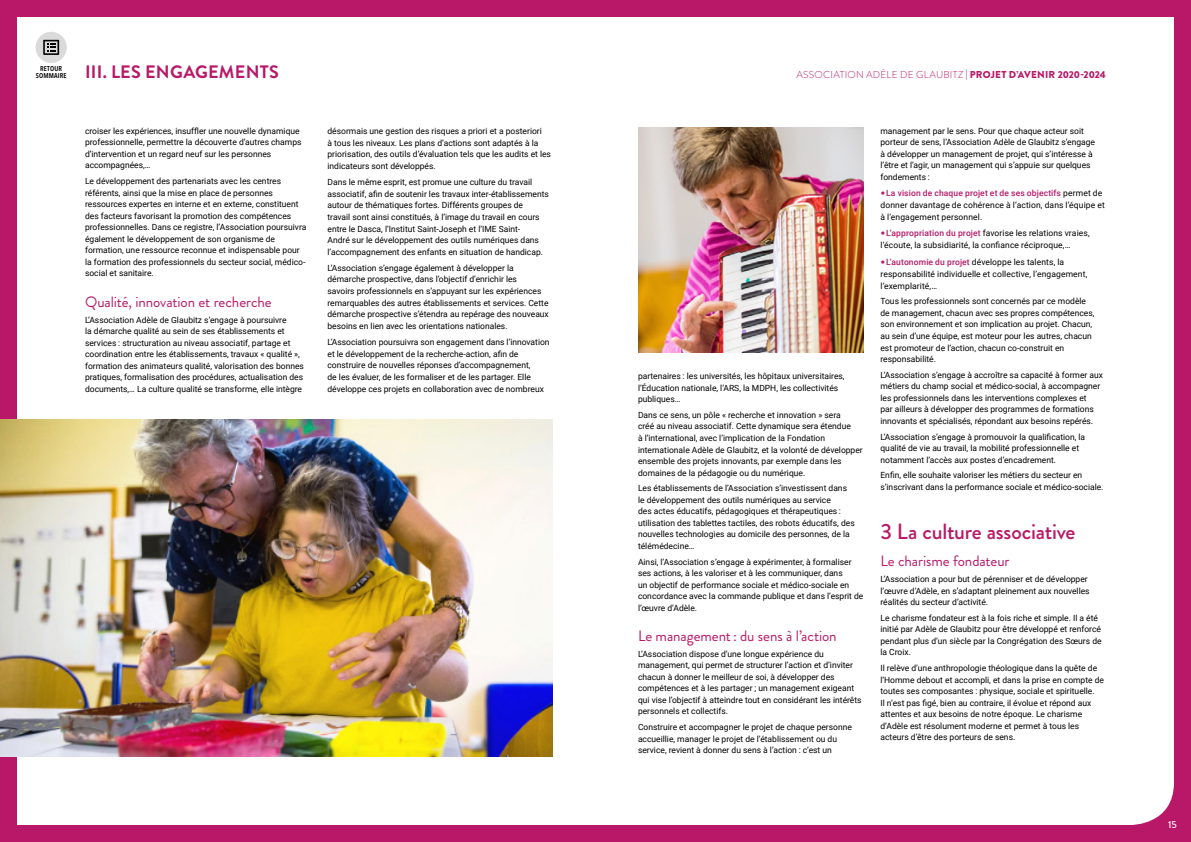
<style>
.page{position:relative;width:1191px;height:842px;background:#b81867}
.page>*{position:absolute;margin:0;border:0;box-sizing:border-box;transform-origin:0 0}
.t1{font:500 22px "Brandon Grotesque";letter-spacing:-.01em;color:#b81867}
.t2{font:700 18px "Brandon Grotesque";letter-spacing:.01em;color:#b81867}
.t3{font:15px "Brandon Grotesque";letter-spacing:-.005em;color:#b81867}
.t4{font:300 10px "Brandon Grotesque";letter-spacing:.025em;color:#b81867}
.t5{font:500 10px "Brandon Grotesque";color:#fff}
.t6{font:8.5px/11.5px "Roboto";color:#000}
.t7{font:600 7px/7px "Avenir Next Condensed";letter-spacing:.02em;color:#000;text-align:center}
.s1{font-weight:500}
.s2{font-weight:900}
.s3{font-family:"Lato";color:#b81867}
.s4{font-weight:500;color:#b81867}
</style>
<div class="page">
<div style="left:17px;top:17px;width:1157px;height:808px;background:#fff"></div>
<img style="left:638px;top:128px;width:225px;height:225px">
<img style="left:0;top:420px;width:553px;height:337px">
<div style="left:36px;top:32px;width:31px;height:31px;background:#dadada;border-radius:50%"></div>
<svg style="left:43px;top:40px;width:16px;height:15px"></svg>
<p class="t7" style="left:36px;top:65px;width:32px">RETOUR<br>SOMMAIRE</p>
<h2 class="t2" style="left:85px;top:59px;width:195px">III. LES ENGAGEMENTS</h2>
<p class="t6" style="left:85px;top:125px;width:218px">croiser les expériences, insuffler une nouvelle dynamique professionnelle, permettre la découverte d’autres champs d’intervention et un regard neuf sur les personnes accompagnées,…</p>
<p class="t6" style="left:85px;top:175px;width:223px">Le développement des partenariats avec les centres référents, ainsi que la mise en place de personnes ressources expertes en interne et en externe, constituent des facteurs favorisant la promotion des compétences professionnelles. Dans ce registre, l’Association poursuivra également le développement de son organisme de formation, une ressource reconnue et indispensable pour la formation des professionnels du secteur social, médico&shy;social et sanitaire.</p>
<h3 class="t3" style="left:85px;top:291px;width:188px">Qualité, innovation et recherche</h3>
<p class="t6" style="left:85px;top:313px;width:220px">L’Association Adèle de Glaubitz s’engage à poursuivre<br>la démarche qualité au sein de ses établissements et services : structuration au niveau associatif, partage et coordination entre les établissements, travaux « qualité », formation des animateurs qualité, valorisation des bonnes pratiques, formalisation des procédures, actualisation des documents,… La culture qualité se transforme, elle intègre</p>
<p class="t6" style="left:327px;top:125px;width:225px">désormais une gestion des risques a priori et a posteriori<br>à tous les niveaux. Les plans d’actions sont adaptés à la priorisation, des outils d’évaluation tels que les audits et les indicateurs sont développés.</p>
<p class="t6" style="left:327px;top:176px;width:223px">Dans le même esprit, est promue une culture du travail associatif, afin de soutenir les travaux inter-établissements autour de thématiques fortes. Différents groupes de<br>travail sont ainsi constitués, à l’image du travail en cours entre le Dasca, l’Institut Saint-Joseph et l’IME Saint-<br>André sur le développement des outils numériques dans l’accompagnement des enfants en situation de handicap.</p>
<p class="t6" style="left:327px;top:262px;width:223px">L’Association s’engage également à développer la démarche prospective, dans l’objectif d’enrichir les<br>savoirs professionnels en s’appuyant sur les expériences remarquables des autres établissements et services. Cette démarche prospective s’étendra au repérage des nouveaux besoins en lien avec les orientations nationales.</p>
<p class="t6" style="left:327px;top:336px;width:224px">L’Association poursuivra son engagement dans l’innovation et le développement de la recherche-action, afin de construire de nouvelles réponses d’accompagnement,<br>de les évaluer, de les formaliser et de les partager. Elle développe ces projets en collaboration avec de nombreux</p>
<p class="t4" style="left:796px;top:68px;width:311px">ASSOCIATION ADÈLE DE GLAUBITZ <span class="s1">|</span> <span class="s2">PROJET D’AVENIR 2020-2024</span></p>
<p class="t6" style="left:638px;top:370px;width:208px">partenaires : les universités, les hôpitaux universitaires, l’Éducation nationale, l’ARS, la MDPH, les collectivités publiques…</p>
<p class="t6" style="left:638px;top:409px;width:226px">Dans ce sens, un pôle « recherche et innovation » sera<br>créé au niveau associatif. Cette dynamique sera étendue<br>à l’international, avec l’implication de la Fondation internationale Adèle de Glaubitz, et la volonté de développer ensemble des projets innovants, par exemple dans les domaines de la pédagogie ou du numérique.</p>
<p class="t6" style="left:638px;top:482px;width:218px">Les établissements de l’Association s’investissent dans le développement des outils numériques au service<br>des actes éducatifs, pédagogiques et thérapeutiques : utilisation des tablettes tactiles, des robots éducatifs, des nouvelles technologies au domicile des personnes, de la télémédecine…</p>
<p class="t6" style="left:638px;top:555px;width:227px">Ainsi, l’Association s’engage à expérimenter, à formaliser ses actions, à les valoriser et à les communiquer, dans<br>un objectif de performance sociale et médico-sociale en concordance avec la commande publique et dans l’esprit de l’œuvre d’Adèle.</p>
<h3 class="t3" style="left:638px;top:625px;width:200px">Le management: du sens à l’action</h3>
<p class="t6" style="left:638px;top:648px;width:225px">L’Association dispose d’une longue expérience du management, qui permet de structurer l’action et d’inviter chacun à donner le meilleur de soi, à développer des compétences et à les partager ; un management exigeant qui vise l’objectif à atteindre tout en considérant les intérêts personnels et collectifs.</p>
<p class="t6" style="left:638px;top:721px;width:215px">Construire et accompagner le projet de chaque personne accueillie, manager le projet de l’établissement ou du service, revient à donner du sens à l’action : c’est un</p>
<p class="t6" style="left:880px;top:125px;width:216px">management par le sens. Pour que chaque acteur soit porteur de sens, l’Association Adèle de Glaubitz s’engage à développer un management de projet, qui s’intéresse à l’être et l’agir, un management qui s’appuie sur quelques fondements :</p>
<p class="t6" style="left:880px;top:187px;width:226px;line-height:12px"><span class="s3">ҋ</span><span class="s4">La vision de chaque projet et de ses objectifs</span> permet de donner davantage de cohérence à l’action, dans l’équipe et à l’engagement personnel.</p>
<p class="t6" style="left:880px;top:227px;width:211px;line-height:12px"><span class="s3">ҋ</span><span class="s4">L’appropriation du projet</span> favorise les relations vraies, l’écoute, la subsidiarité, la confiance réciproque,…</p>
<p class="t6" style="left:880px;top:255px;width:208px;line-height:12px"><span class="s3">ҋ</span><span class="s4">L’autonomie du projet</span> développe les talents, la responsabilité individuelle et collective, l’engagement, l’exemplarité,…</p>
<p class="t6" style="left:880px;top:295px;width:215px">Tous les professionnels sont concernés par ce modèle de management, chacun avec ses propres compétences, son environnement et son implication au projet. Chacun, au sein d’une équipe, est moteur pour les autres, chacun est promoteur de l’action, chacun co-construit en responsabilité.</p>
<p class="t6" style="left:880px;top:369px;width:224px">L’Association s’engage à accroître sa capacité à former aux métiers du champ social et médico-social, à accompagner les professionnels dans les interventions complexes et<br>par ailleurs à développer des programmes de formations innovants et spécialisés, répondant aux besoins repérés.</p>
<p class="t6" style="left:880px;top:430px;width:206px">L’Association s’engage à promouvoir la qualification, la qualité de vie au travail, la mobilité professionnelle et notamment l’accès aux postes d’encadrement.</p>
<p class="t6" style="left:880px;top:469px;width:224px">Enfin, elle souhaite valoriser les métiers du secteur en s’inscrivant dans la performance sociale et médico-sociale.</p>
<h1 class="t1" style="left:880px;top:516px;width:196px">3 La culture associative</h1>
<h3 class="t3" style="left:880px;top:551px;width:131px">Le charisme fondateur</h3>
<p class="t6" style="left:880px;top:573px;width:211px">L’Association a pour but de pérenniser et de développer l’œuvre d’Adèle, en s’adaptant pleinement aux nouvelles réalités du secteur d’activité.</p>
<p class="t6" style="left:880px;top:612px;width:223px">Le charisme fondateur est à la fois riche et simple. Il a été initié par Adèle de Glaubitz pour être développé et renforcé pendant plus d’un siècle par la Congrégation des Sœurs de la Croix.</p>
<p class="t6" style="left:880px;top:662px;width:225px">Il relève d’une anthropologie théologique dans la quête de l’Homme debout et accompli, et dans la prise en compte de toutes ses composantes : physique, sociale et spirituelle.<br>Il n’est pas figé, bien au contraire, il évolue et répond aux attentes et aux besoins de notre époque. Le charisme d’Adèle est résolument moderne et permet à tous les acteurs d’être des porteurs de sens.</p>
<p class="t5" style="left:1168px;top:817px;width:10px">15</p>
</div>
